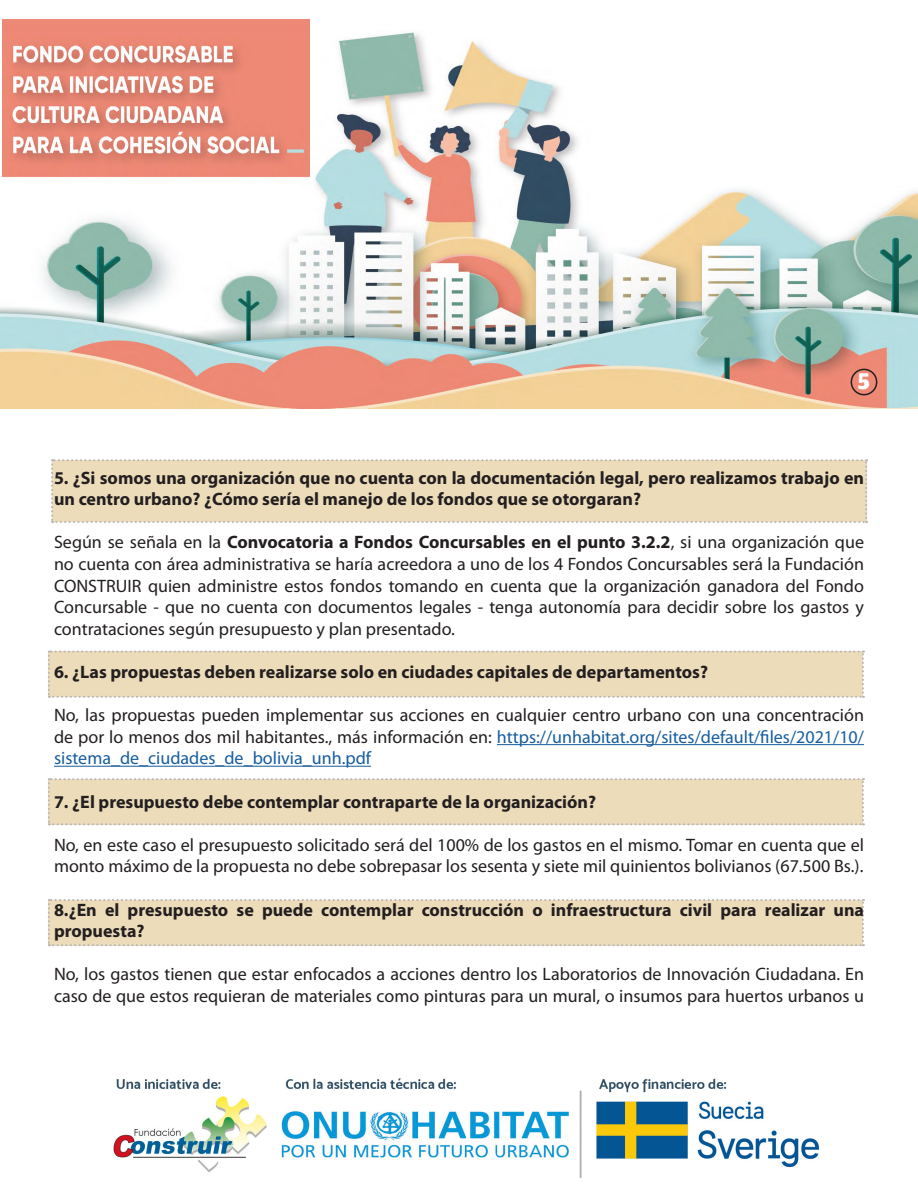
<style>
.page{position:relative;width:918px;height:1188px;background:#fff}
.page>*{position:absolute;margin:0;border:0;box-sizing:border-box;transform-origin:0 0}
.t1{font:900 24px "Amplitude";color:#fff}
.t2{font:18px/21.6px "Myriad Pro";color:#231f20;text-align:justify}
.t3{font:700 18px/21.6px "Myriad Pro";color:#231f20}
.s1{font-weight:700}
.s2{color:#175d9e}
</style>
<div class="page">
<img style="left:113px;top:1078px;width:707px;height:100px">
<img style="left:0;top:19px;width:918px;height:389px">
<div style="left:851px;top:369px;width:26px;height:26px;border:2px solid #231f20;border-radius:50%"></div>
<img style="left:2px;top:20px;width:308px;height:164px">
<div style="left:48px;top:899px;width:816px;height:47px;background:#eddcba"></div>
<div style="left:48px;top:778px;width:816px;height:47px;background:#eddcba"></div>
<div style="left:48px;top:651px;width:816px;height:47px;background:#eddcba"></div>
<div style="left:51px;top:459px;width:816px;height:64px;background:#eddcba"></div>
<hr style="left:497px;top:744px;width:367px;height:1px;background:#175d9e">
<hr style="left:54px;top:766px;width:317px;height:1px;background:#175d9e">
<h1 class="t1" style="left:858px;top:367px;width:14px">5</h1>
<p class="t3" style="left:54px;top:467px;width:812px">5. ¿Si somos una organización que no cuenta con la documentación legal, pero realizamos trabajo en un centro urbano? ¿Cómo sería el manejo de los fondos que se otorgaran?</p>
<p class="t2" style="left:54px;top:532px;width:812px">Según se señala en la <span class="s1">Convocatoria a Fondos Concursables en el punto 3.2.2</span>, si una organización que no cuenta con área administrativa se haría acreedora a uno de los 4 Fondos Concursables será la Fundación CONSTRUIR quien administre estos fondos tomando en cuenta que la organización ganadora del Fondo Concursable - que no cuenta con documentos legales - tenga autonomía para decidir sobre los gastos y contrataciones según presupuesto y plan presentado.</p>
<p class="t3" style="left:54px;top:661px;width:656px">6. ¿Las propuestas deben realizarse solo en ciudades capitales de departamentos?</p>
<p class="t2" style="left:54px;top:705px;width:812px">No, las propuestas pueden implementar sus acciones en cualquier centro urbano con una concentración de por lo menos dos mil habitantes., más información en: <span class="s2">https://unhabitat.org/sites/default/files/2021/10/ sistema_de_ciudades_de_bolivia_unh.pdf</span></p>
<p class="t3" style="left:54px;top:791px;width:544px">7. ¿El presupuesto debe contemplar contraparte de la organización?</p>
<p class="t2" style="left:54px;top:834px;width:812px">No, en este caso el presupuesto solicitado será del 100% de los gastos en el mismo. Tomar en cuenta que el monto máximo de la propuesta no debe sobrepasar los sesenta y siete mil quinientos bolivianos (67.500 Bs.).</p>
<p class="t3" style="left:54px;top:899px;width:812px">8.¿En el presupuesto se puede contemplar construcción o infraestructura civil para realizar una propuesta?</p>
<p class="t2" style="left:54px;top:964px;width:812px">No, los gastos tienen que estar enfocados a acciones dentro los Laboratorios de Innovación Ciudadana. En caso de que estos requieran de materiales como pinturas para un mural, o insumos para huertos urbanos u</p>
</div>
